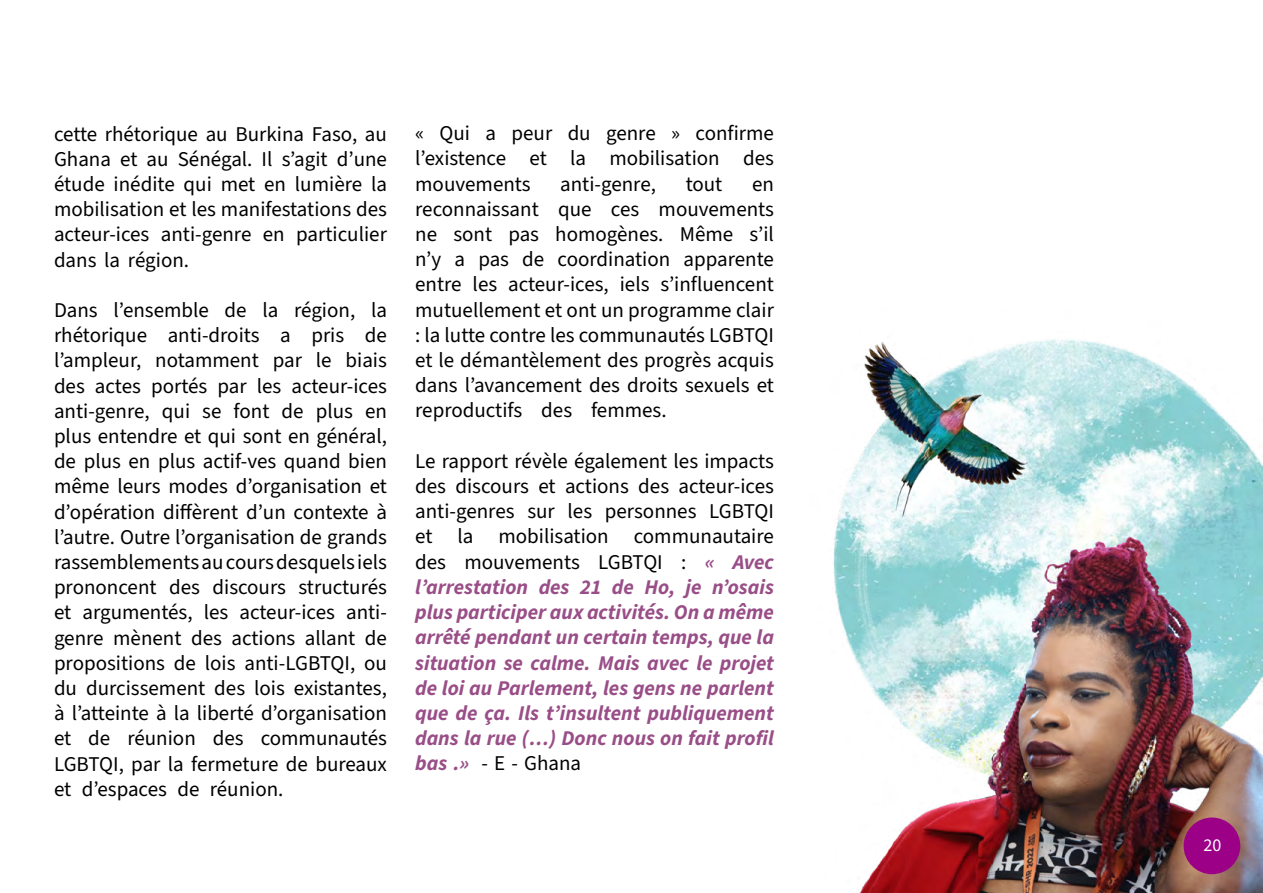
<style>
.page{position:relative;width:1263px;height:893px;background:#fff}
.page>*{position:absolute;margin:0;border:0;box-sizing:border-box;transform-origin:0 0}
.t1{font:21px/25.2px "Source Sans 3";color:#000;text-align:justify}
.t2{font:italic 21px/25.2px "Source Sans 3";color:#994e87;text-align:justify}
.t3{font:18px "Source Sans 3";color:#fff}
.s1{font-style:normal;color:#000}
</style>
<div class="page">
<img style="left:833px;top:339px;width:430px;height:554px">
<div style="left:1183px;top:817px;width:57px;height:57px;background:#9c0087;border-radius:50%"></div>
<p class="t1" style="left:54px;top:122px;width:334px">cette rhétorique au Burkina Faso, au Ghana et au Sénégal. Il s’agit d’une étude inédite qui met en lumière la mobilisation et les manifestations des acteur-ices anti-genre en particulier dans la région.</p>
<p class="t1" style="left:54px;top:298px;width:334px">Dans l’ensemble de la région, la rhétorique anti-droits a pris de l’ampleur, notamment par le biais des actes portés par les acteur-ices anti-genre, qui se font de plus en plus entendre et qui sont en général, de plus en plus actif-ves quand bien même leurs modes d’organisation et d’opération diffèrent d’un contexte à l’autre. Outre l’organisation de grands rassemblements au cours desquels iels prononcent des discours structurés et argumentés, les acteur-ices anti&shy;genre mènent des actions allant de propositions de lois anti-LGBTQI, ou du durcissement des lois existantes, à l’atteinte à la liberté d’organisation et de réunion des communautés LGBTQI, par la fermeture de bureaux et d’espaces de réunion.</p>
<p class="t1" style="left:415px;top:121px;width:360px">« Qui a peur du genre » confirme l’existence et la mobilisation des mouvements</p>
<p class="t1" style="left:560px;top:172px;width:97px">anti-genre,</p>
<p class="t1" style="left:686px;top:172px;width:38px">tout</p>
<p class="t1" style="left:415px;top:172px;width:360px;text-indent:337px">en reconnaissant que ces mouvements ne sont pas homogènes. Même s’il n’y a pas de coordination apparente entre les acteur-ices, iels s’influencent mutuellement et ont un programme clair : la lutte contre les communautés LGBTQI et le démantèlement des progrès acquis dans l’avancement des droits sexuels et reproductifs des femmes.</p>
<p class="t2" style="left:415px;top:449px;width:360px"><span class="s1">Le rapport révèle également les impacts des discours et actions des acteur-ices anti-genres sur les personnes LGBTQI et la mobilisation communautaire des mouvements LGBTQI :</span> « Avec l’arrestation des 21 de Ho, je n’osais plus participer aux activités. On a même arrêté pendant un certain temps, que la situation se calme. Mais avec le projet de loi au Parlement, les gens ne parlent que de ça. Ils t’insultent publiquement dans la rue (…) Donc nous on fait profil bas .» <span class="s1">- E - Ghana</span></p>
<p class="t3" style="left:1203px;top:833px;width:19px">20</p>
</div>
